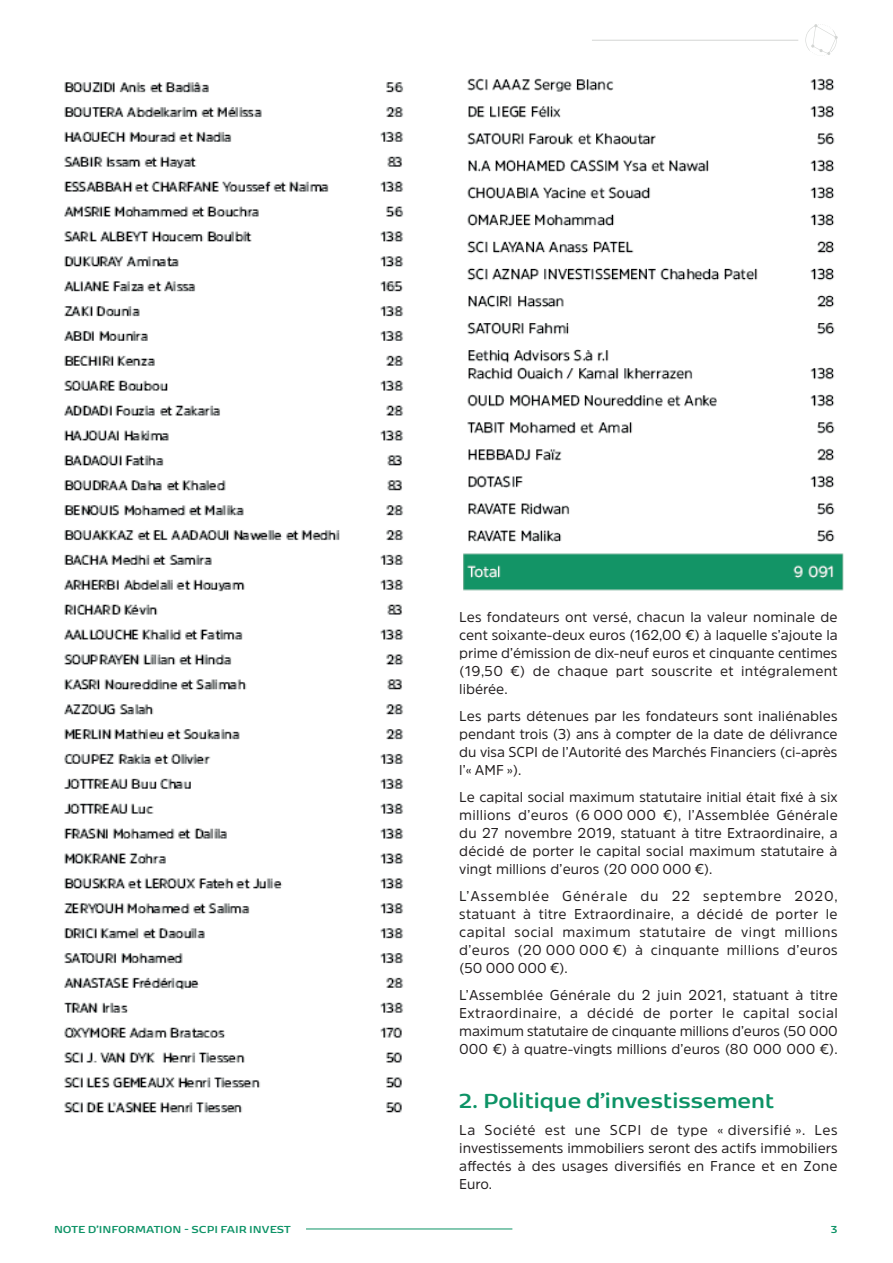
<style>
.page{position:relative;width:893px;height:1263px;background:#fff}
.page>*{position:absolute;margin:0;border:0;box-sizing:border-box;transform-origin:0 0}
.t1{font:700 24px "Kobenhavn Sans";color:#0d9366}
.t2{font:14.25px/18px "Amsi Pro";color:#231f20;text-align:justify}
.t3{font:700 12px "Kobenhavn Sans";color:#0d9366}
</style>
<div class="page">
<hr style="left:306px;top:1229px;width:206px;height:1px;background:#0d9366">
<svg style="left:805px;top:24px;width:33px;height:31px"></svg>
<hr style="left:592px;top:40px;width:206px;height:1px;background:#d3d5d3">
<img style="left:64px;top:82px;width:340px;height:1031px">
<img style="left:463px;top:78px;width:381px;height:513px">
<p class="t2" style="left:459px;top:607px;width:380px">Les fondateurs ont versé, chacun la valeur nominale de cent soixante-deux euros (162,00 €) à laquelle s’ajoute la prime d’émission de dix-neuf euros et cinquante centimes (19,50 €) de chaque part souscrite et intégralement libérée.</p>
<p class="t2" style="left:459px;top:706px;width:380px">Les parts détenues par les fondateurs sont inaliénables pendant trois (3) ans à compter de la date de délivrance du visa SCPI de l’Autorité des Marchés Financiers (ci-après l’« AMF »).</p>
<p class="t2" style="left:459px;top:787px;width:380px">Le capital social maximum statutaire initial était fixé à six millions d’euros (6 000 000 €), l’Assemblée Générale du 27 novembre 2019, statuant à titre Extraordinaire, a décidé de porter le capital social maximum statutaire à vingt millions d’euros (20 000 000 €).</p>
<p class="t2" style="left:459px;top:886px;width:380px">L’Assemblée Générale du 22 septembre 2020, statuant à titre Extraordinaire, a décidé de porter le capital social maximum statutaire de vingt millions d’euros (20 000 000 €) à cinquante millions d’euros (50 000 000 €).</p>
<p class="t2" style="left:459px;top:985px;width:380px">L’Assemblée Générale du 2 juin 2021, statuant à titre Extraordinaire, a décidé de porter le capital social maximum statutaire de cinquante millions d’euros (50 000<br>000 €) à quatre-vingts millions d’euros (80 000 000 €).</p>
<h1 class="t1" style="left:459px;top:1083px;width:316px">2. Politique d’investissement</h1>
<p class="t2" style="left:459px;top:1120px;width:380px">La Société est une SCPI de type « diversifié ». Les investissements immobiliers seront des actifs immobiliers affectés à des usages diversifiés en France et en Zone Euro.</p>
<p class="t3" style="left:54px;top:1220px;width:238px">NOTE D’INFORMATION - SCPI FAIR INVEST</p>
<p class="t3" style="left:831px;top:1220px;width:8px">3</p>
</div>
